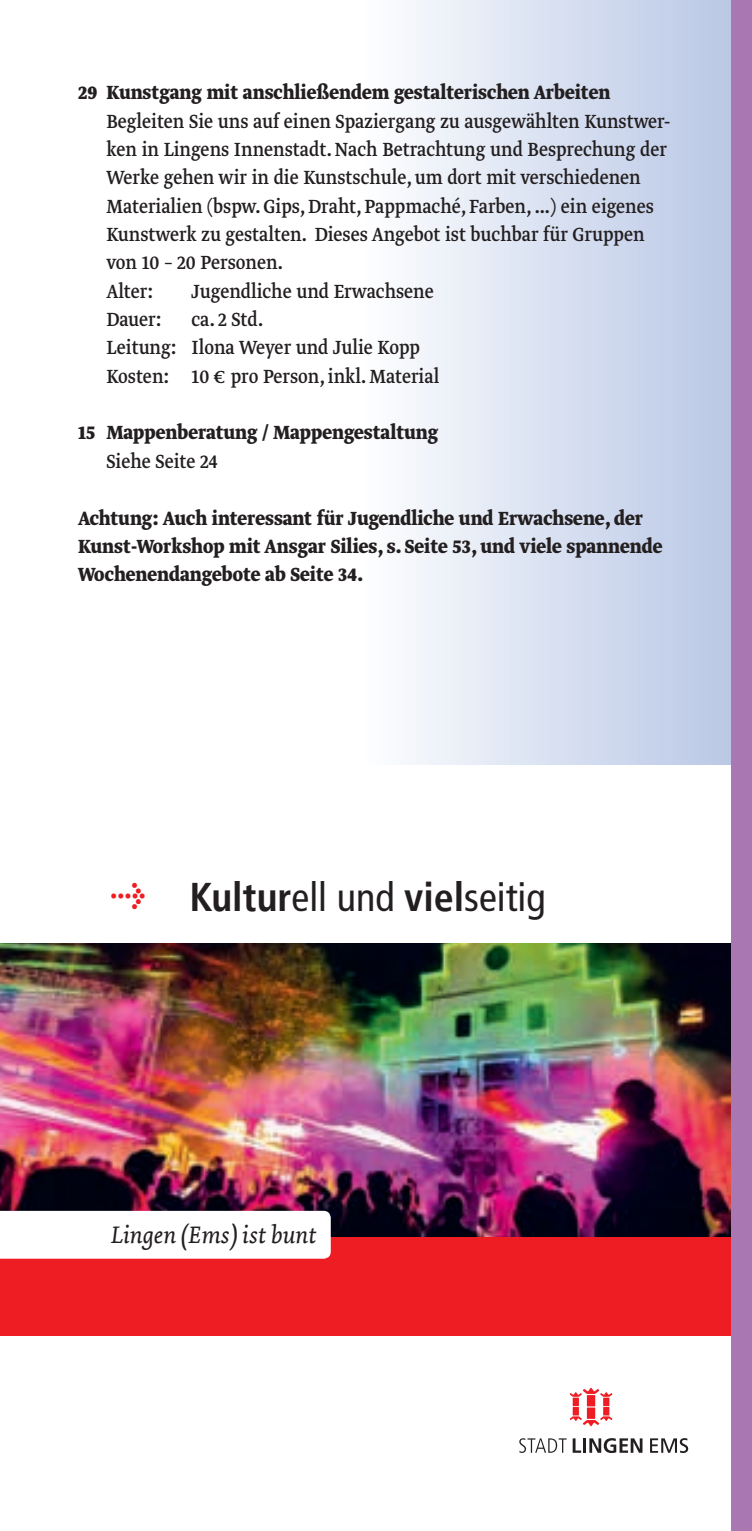
<style>
.page{position:relative;width:752px;height:1531px;background:#fff}
.page>*{position:absolute;margin:0;border:0;box-sizing:border-box;transform-origin:0 0}
.t1{font:condensed 40px "Frutiger LT";color:#231f20}
.t2{font:italic 25px "Dolly";color:#231f20}
.t3{font:22.5px/28.2px "Greta Txt Nar Std Reg";color:#231f20}
.t4{font:22.5px/28.2px "Greta Txt Nar Std Bol";color:#231f20}
.s1{font-family:"Lingen Ems";font-stretch:normal;color:#ee1d23}
.s2{font-weight:700}
</style>
<div class="page">
<div style="left:730px;top:0;width:21px;height:1531px;background:#a978b3"></div>
<div style="left:361px;top:0;width:369px;height:1531px;background:linear-gradient(to right,#fdfefe,#b9c7e6)"></div>
<div style="left:0;top:765px;width:730px;height:766px;background:#fff"></div>
<img style="left:0;top:944px;width:730px;height:293px">
<div style="left:0;top:1237px;width:730px;height:98px;background:#ee1d23"></div>
<svg style="left:519px;top:1438px;width:47px;height:15px"></svg>
<svg style="left:572px;top:1438px;width:70px;height:15px"></svg>
<svg style="left:650px;top:1438px;width:37px;height:15px"></svg>
<div style="left:586px;top:1407px;width:9px;height:12px;background:#ee1d23"></div>
<div style="left:586px;top:1395px;width:9px;height:11px;background:#ee1d23"></div>
<div style="left:603px;top:1407px;width:6px;height:8px;background:#ee1d23"></div>
<div style="left:603px;top:1397px;width:6px;height:9px;background:#ee1d23"></div>
<svg style="left:569px;top:1387px;width:43px;height:10px"></svg>
<div style="left:572px;top:1407px;width:6px;height:8px;background:#ee1d23"></div>
<div style="left:572px;top:1397px;width:6px;height:9px;background:#ee1d23"></div>
<svg style="left:569px;top:1416px;width:43px;height:10px"></svg>
<svg style="left:0;top:1211px;width:330px;height:47px"></svg>
<p class="t4" style="left:78px;top:79px;width:533px">29 Kunstgang mit anschließendem gestalterischen Arbeiten</p>
<p class="t3" style="left:106px;top:108px;width:565px">Begleiten Sie uns auf einen Spaziergang zu ausgewählten Kunstwer&shy;ken in Lingens Innenstadt. Nach Betrachtung und Besprechung der Werke gehen wir in die Kunstschule, um dort mit verschiedenen Materialien (bspw. Gips, Draht, Pappmaché, Farben, …) ein eigenes Kunstwerk zu gestalten. Dieses Angebot ist buchbar für Gruppen von 10 – 20 Personen.<br>Alter:</p>
<p class="t3" style="left:191px;top:278px;width:243px">Jugendliche und Erwachsene</p>
<p class="t3" style="left:106px;top:306px;width:334px;text-indent:85px">ca. 2 Std.<br>Leitung: Ilona Weyer und Julie Kopp<br>Kosten: 10 € pro Person, inkl. Material</p>
<p class="t4" style="left:78px;top:420px;width:361px">15 Mappenberatung / Mappengestaltung</p>
<p class="t3" style="left:106px;top:448px;width:113px">Siehe Seite 24</p>
<p class="t3" style="left:106px;top:306px;width:57px">Dauer:</p>
<p class="t4" style="left:78px;top:505px;width:585px">Achtung: Auch interessant für Jugendliche und Erwachsene, der<br>Kunst-Workshop mit Ansgar Silies, s. Seite 53, und viele spannende<br>Wochenendangebote ab Seite 34.</p>
<h1 class="t1" style="left:111px;top:874px;width:435px"><span class="s1">p</span> <span class="s2">Kultur</span>ell und <span class="s2">viel</span>seitig</h1>
<p class="t2" style="left:111px;top:1219px;width:207px">Lingen (Ems) ist bunt</p>
</div>
